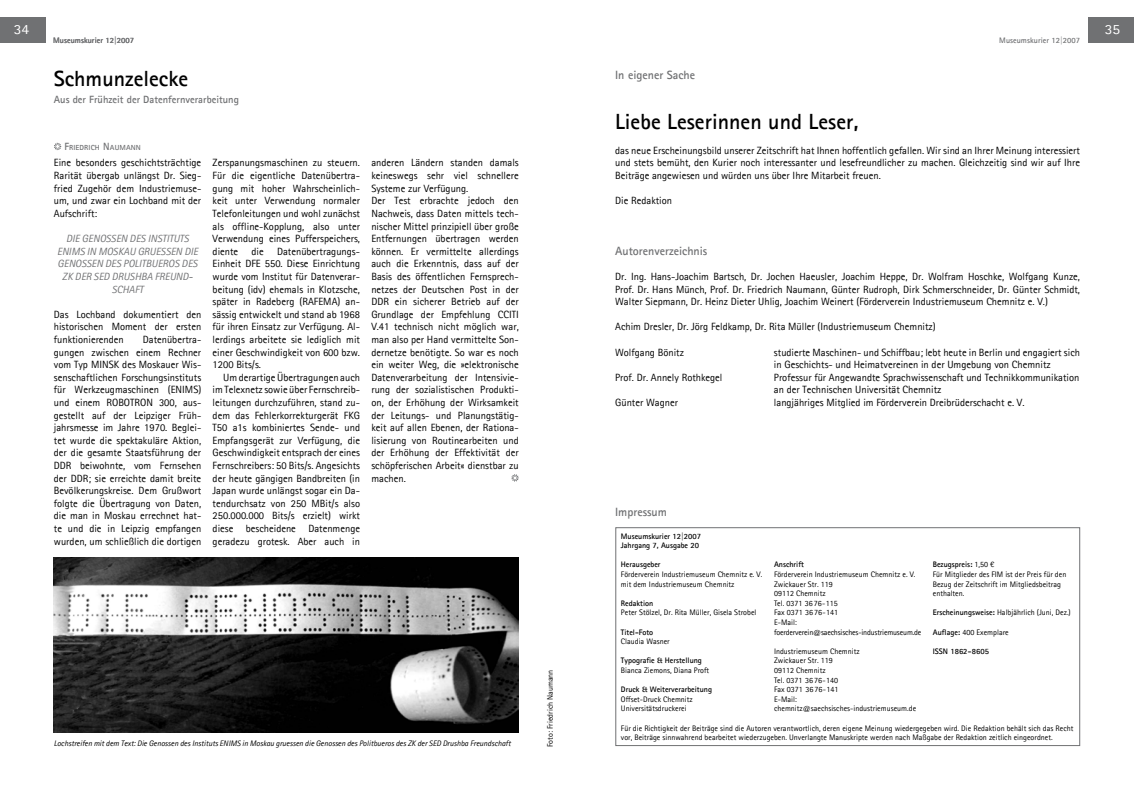
<style>
.page{position:relative;width:1134px;height:794px;background:#fff}
.page>*{position:absolute;margin:0;border:0;box-sizing:border-box;transform-origin:0 0}
.t1{font:700 22px "Agfa Rotis Sans Serif";color:#000}
.t2{font:14px "Agfa Rotis Sans Serif";color:#fff;scale:1.1 1}
.t3{font:700 12px "Agfa Rotis Sans Serif";color:#707173}
.t4{font:10.5px/12.6px "Agfa Rotis Sans Serif";color:#000;text-align:justify}
.t5{font:italic 10.5px/12.6px "Agfa Rotis Sans Serif";color:#707173;text-align:center}
.t6{font:700 10.5px "Agfa Rotis Sans Serif";color:#707173}
.t7{font:8px/9.6px "Agfa Rotis Sans Serif";color:#000}
.t8{font:700 8px/9.6px "Agfa Rotis Sans Serif";color:#000}
.t9{font:italic 8px "Agfa Rotis Sans Serif";color:#000}
.t10{font:700 8px "Agfa Rotis Sans Serif";letter-spacing:.005em;color:#707173}
.t11{font:700 7.3px "Agfa Rotis Sans Serif";letter-spacing:.015em;color:#707173;scale:1.05 1}
.s1{font-size:10.5px}
.s2{font-weight:700}
</style>
<div class="page">
<div style="left:615px;top:527px;width:465px;height:219px;border:1px solid #707173"></div>
<div style="left:0;top:17px;width:45px;height:26px;background:#707173"></div>
<div style="left:1089px;top:17px;width:45px;height:26px;background:#707173"></div>
<img style="left:54px;top:557px;width:465px;height:176px">
<svg style="left:54px;top:143px;width:7px;height:7px"></svg>
<svg style="left:511px;top:474px;width:8px;height:7px"></svg>
<h2 class="t2" style="left:14px;top:21px;width:15px">34</h2>
<p class="t10" style="left:53px;top:35px;width:82px">Museumskurier 12|2007</p>
<h1 class="t1" style="left:54px;top:65px;width:136px">Schmunzelecke</h1>
<p class="t6" style="left:54px;top:93px;width:187px">Aus der Frühzeit der Datenfernverarbeitung</p>
<p class="t11" style="left:65px;top:143px;width:74px"><span class="s1">F</span>RIEDRICH <span class="s1">N</span>AUMANN</p>
<p class="t4" style="left:54px;top:156px;width:149px">Eine besonders geschichtsträchtige Rarität übergab unlängst Dr. Sieg&shy;fried Zugehör dem Industriemuse&shy;um, und zwar ein Lochband mit der Aufschrift:</p>
<p class="t5" style="left:57px;top:232px;width:142px">DIE GENOSSEN DES INSTITUTS<br>ENIMS IN MOSKAU GRUESSEN DIE<br>GENOSSEN DES POLITBUEROS DES<br>ZK DER SED DRUSHBA FREUND-<br>SCHAFT</p>
<p class="t4" style="left:54px;top:308px;width:149px">Das Lochband dokumentiert den historischen Moment der ersten funktionierenden</p>
<p class="t4" style="left:213px;top:156px;width:149px">Zerspanungsmaschinen zu steuern.<br>Für die eigentliche Datenübertra&shy;gung mit hoher Wahrscheinlich&shy;keit unter Verwendung normaler Telefonleitungen und wohl zunächst als offline-Kopplung, also unter Verwendung eines Pufferspeichers, diente</p>
<p class="t4" style="left:213px;top:245px;width:149px;text-indent:64px">Datenübertragungs-Einheit DFE 550. Diese Einrichtung wurde vom Institut für Datenverar&shy;beitung (idv) ehemals in Klotzsche, später in Radeberg (RAFEMA) an&shy;sässig entwickelt und stand ab 1968 für ihren Einsatz zur Verfügung. Al&shy;lerdings arbeitete sie lediglich mit einer Geschwindigkeit von 600 bzw.<br>1200 Bits/s.</p>
<p class="t4" style="left:213px;top:371px;width:149px;text-indent:10px">Um derartige Übertragungen auch im Telexnetz sowie über Fernschreib&shy;leitungen durchzuführen, stand zu&shy;dem das Fehlerkorrekturgerät FKG T50 a1s kombiniertes Sende- und Empfangsgerät zur Verfügung, die Geschwindigkeit entsprach der eines Fernschreibers: 50 Bits/s. Angesichts der heute gängigen Bandbreiten (in Japan wurde unlängst sogar ein Da&shy;tendurchsatz von 250 MBit/s also 250.000.000 Bits/s erzielt) wirkt diese bescheidene Datenmenge geradezu grotesk. Aber auch in</p>
<p class="t4" style="left:252px;top:245px;width:14px">die</p>
<p class="t4" style="left:54px;top:333px;width:149px;text-indent:89px">Datenübertra&shy;gungen zwischen einem Rechner vom Typ MINSK des Moskauer Wis&shy;senschaftlichen Forschungsinstituts für Werkzeugmaschinen (ENIMS) und einem ROBOTRON 300, aus&shy;gestellt auf der Leipziger Früh&shy;jahrsmesse im Jahre 1970. Beglei&shy;tet wurde die spektakuläre Aktion, der die gesamte Staatsführung der DDR beiwohnte, vom Fernsehen der DDR; sie erreichte damit breite Bevölkerungskreise. Dem Grußwort folgte die Übertragung von Daten, die man in Moskau errechnet hat&shy;te und die in Leipzig empfangen wurden, um schließlich die dortigen</p>
<p class="t4" style="left:371px;top:156px;width:149px;text-align:left">anderen Ländern standen damals keineswegs sehr viel schnellere<br>Systeme zur Verfügung.<br>Der Test erbrachte jedoch den<br>Nachweis, dass Daten mittels tech&shy;nischer Mittel prinzipiell über große<br>Entfernungen übertragen werden können. Er vermittelte allerdings auch die Erkenntnis, dass auf der<br>Basis des öffentlichen Fernsprech&shy;netzes der Deutschen Post in der<br>DDR ein sicherer Betrieb auf der<br>Grundlage der Empfehlung CCITI<br>V.41 technisch nicht möglich war, man also per Hand vermittelte Son&shy;dernetze benötigte. So war es noch ein weiter Weg, die »elektronische<br>Datenverarbeitung der Intensivie&shy;rung der sozialistischen Produkti&shy;on, der Erhöhung der Wirksamkeit der Leitungs- und Planungstätig&shy;keit auf allen Ebenen, der Rationa&shy;lisierung von Routinearbeiten und der Erhöhung der Effektivität der schöpferischen Arbeit« dienstbar zu machen.</p>
<p class="t9" style="left:54px;top:738px;width:458px">Lochstreifen mit dem Text: Die Genossen des Instituts ENIMS in Moskau gruessen die Genossen des Politbueros des ZK der SED Drushba Freundschaft</p>
<p class="t7" style="left:545px;top:747px;width:79px;rotate:-90deg">Foto: Friedrich Naumann</p>
<p class="t10" style="left:999px;top:35px;width:82px">Museumskurier 12|2007</p>
<p class="t3" style="left:615px;top:67px;width:81px">In eigener Sache</p>
<h1 class="t1" style="left:615px;top:107px;width:245px">Liebe Leserinnen und Leser,</h1>
<p class="t4" style="left:615px;top:144px;width:466px">das neue Erscheinungsbild unserer Zeitschrift hat Ihnen hoffentlich gefallen. Wir sind an Ihrer Meinung interessiert und stets bemüht, den Kurier noch interessanter und lesefreundlicher zu machen. Gleichzeitig sind wir auf Ihre Beiträge angewiesen und würden uns über Ihre Mitarbeit freuen.</p>
<p class="t4" style="left:615px;top:194px;width:58px">Die Redaktion</p>
<p class="t3" style="left:615px;top:243px;width:94px">Autorenverzeichnis</p>
<p class="t4" style="left:615px;top:270px;width:466px">Dr. Ing. Hans-Joachim Bartsch, Dr. Jochen Haeusler, Joachim Heppe, Dr. Wolfram Hoschke, Wolfgang Kunze, Prof. Dr. Hans Münch, Prof. Dr. Friedrich Naumann, Günter Rudroph, Dirk Schmerschneider, Dr. Günter Schmidt, Walter Siepmann, Dr. Heinz Dieter Uhlig, Joachim Weinert (Förderverein Industriemuseum Chemnitz e. V.)</p>
<p class="t4" style="left:615px;top:320px;width:322px">Achim Dresler, Dr. Jörg Feldkamp, Dr. Rita Müller (Industriemuseum Chemnitz)</p>
<p class="t4" style="left:615px;top:345px;width:70px">Wolfgang Bönitz</p>
<p class="t4" style="left:615px;top:371px;width:109px">Prof. Dr. Annely Rothkegel</p>
<p class="t4" style="left:615px;top:396px;width:64px">Günter Wagner</p>
<p class="t4" style="left:774px;top:345px;width:308px;text-align:left">studierte Maschinen- und Schiffbau; lebt heute in Berlin und engagiert sich in Geschichts- und Heimatvereinen in der Umgebung von Chemnitz Professur für Angewandte Sprachwissenschaft und Technikkommunikation an der Technischen Universität Chemnitz<br>langjähriges Mitglied im Förderverein Dreibrüderschacht e. V.</p>
<h2 class="t2" style="left:1105px;top:21px;width:16px">35</h2>
<p class="t3" style="left:615px;top:504px;width:53px">Impressum</p>
<p class="t8" style="left:621px;top:531px;width:82px">Museumskurier 12|2007<br>Jahrgang 7, Ausgabe 20</p>
<p class="t8" style="left:621px;top:560px;width:41px">Herausgeber</p>
<p class="t7" style="left:621px;top:569px;width:143px">Förderverein Industriemuseum Chemnitz e. V. mit dem Industriemuseum Chemnitz</p>
<p class="t8" style="left:621px;top:598px;width:34px">Redaktion</p>
<p class="t7" style="left:621px;top:608px;width:137px">Peter Stölzel, Dr. Rita Müller, Gisela Strobel</p>
<p class="t8" style="left:621px;top:627px;width:34px">Titel-Foto</p>
<p class="t7" style="left:621px;top:636px;width:50px">Claudia Wasner</p>
<p class="t8" style="left:621px;top:656px;width:83px">Typografie &amp; Herstellung</p>
<p class="t7" style="left:621px;top:665px;width:90px">Bianca Ziemons, Diana Proft</p>
<p class="t8" style="left:621px;top:684px;width:93px">Druck &amp; Weiterverarbeitung</p>
<p class="t7" style="left:621px;top:694px;width:73px">Offset-Druck Chemnitz<br>Universitätsdruckerei</p>
<p class="t8" style="left:774px;top:560px;width:31px">Anschrift</p>
<p class="t7" style="left:774px;top:569px;width:149px">Förderverein Industriemuseum Chemnitz e. V.<br>Zwickauer Str. 119<br>09112 Chemnitz<br>Tel. 0371 3676-115<br>Fax 0371 3676-141<br>E-Mail: foerderverein@saechsisches-industriemuseum.de</p>
<p class="t7" style="left:774px;top:646px;width:144px">Industriemuseum Chemnitz<br>Zwickauer Str. 119<br>09112 Chemnitz<br>Tel. 0371 3676-140<br>Fax 0371 3676-141<br>E-Mail: chemnitz@saechsisches-industriemuseum.de</p>
<p class="t7" style="left:933px;top:560px;width:135px"><span class="s2">Bezugspreis:</span> 1,50 €<br>Für Mitglieder des FIM ist der Preis für den<br>Bezug der Zeitschrift im Mitgliedsbeitrag enthalten.</p>
<p class="t7" style="left:933px;top:608px;width:140px"><span class="s2">Erscheinungsweise:</span> Halbjährlich (Juni, Dez.)</p>
<p class="t7" style="left:933px;top:627px;width:77px"><span class="s2">Auflage:</span> 400 Exemplare</p>
<p class="t8" style="left:933px;top:646px;width:58px">ISSN 1862-8605</p>
<p class="t7" style="left:621px;top:723px;width:454px">Für die Richtigkeit der Beiträge sind die Autoren verantwortlich, deren eigene Meinung wiedergegeben wird. Die Redaktion behält sich das Recht vor, Beiträge sinnwahrend bearbeitet wiederzugeben. Unverlangte Manuskripte werden nach Maßgabe der Redaktion zeitlich eingeordnet.</p>
</div>
